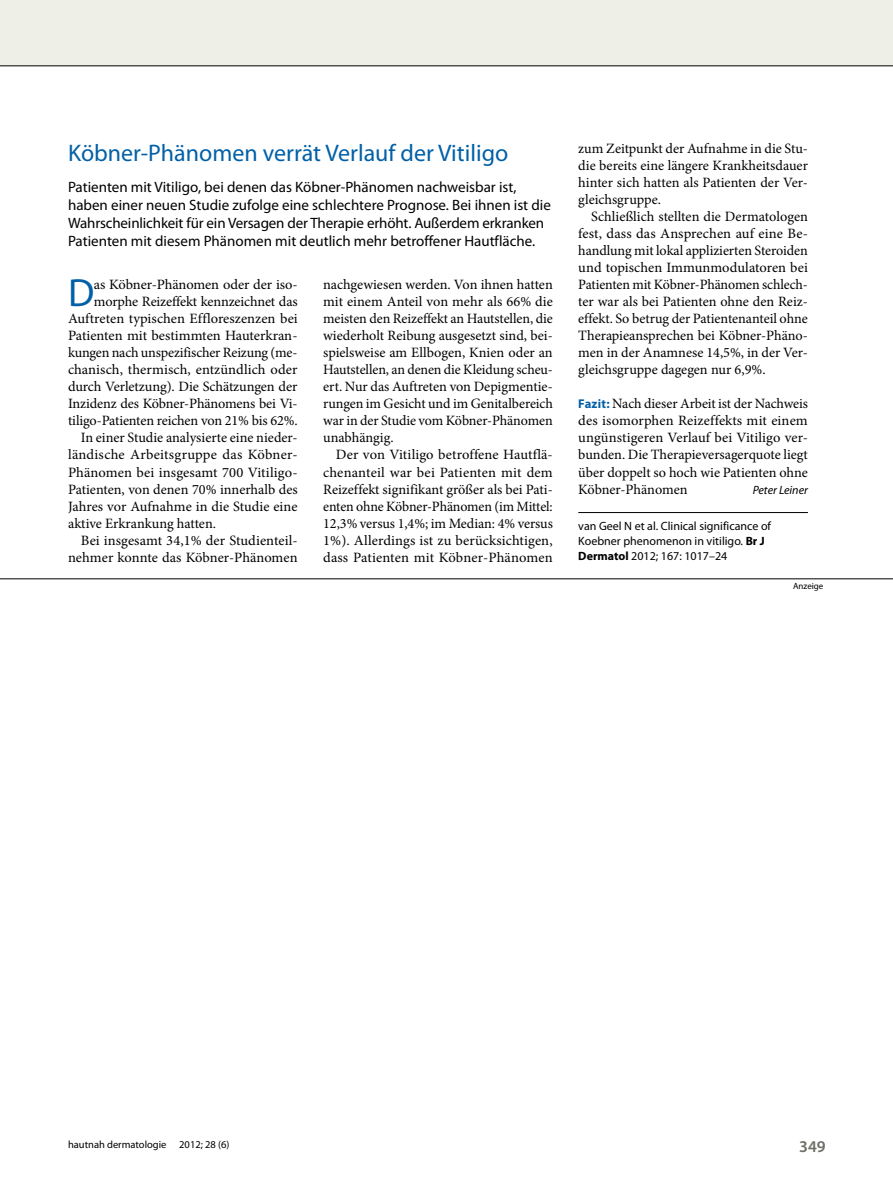
<style>
.page{position:relative;width:893px;height:1187px;background:#fff}
.page>*{position:absolute;margin:0;border:0;box-sizing:border-box;transform-origin:0 0}
.t1{font:39.45px "Myriad Pro";color:#0060a7}
.t2{font:24px "Myriad Pro";color:#0060a7}
.t3{font:600 16.5px "Myriad Pro";color:#6e6d67}
.t4{font:15px/18px "Myriad Pro";color:#000}
.t5{font:14.25px/17px "Minion Pro";letter-spacing:-.005em;color:#000;text-align:justify}
.t6{font:14.25px "Minion Pro";letter-spacing:.015em;color:#000}
.t7{font:12px/15px "Myriad Pro";color:#000}
.t8{font:italic 12px "Myriad Pro";color:#000}
.t9{font:10.5px "Myriad Pro";color:#000}
.t10{font:9px "Myriad Pro";color:#000}
.s1{font-family:"Myriad Pro";font-weight:700;font-size:12.75px;color:#0060a7}
.s2{font-weight:700}
</style>
<div class="page">
<div style="left:0;top:0;width:893px;height:66px;background:#eef0e8"></div>
<hr style="left:0;top:66px;width:893px;height:1px;background:#000">
<hr style="left:0;top:578px;width:893px;height:1px;background:#000">
<hr style="left:578px;top:512px;width:230px;height:1px;background:#000">
<h2 class="t2" style="left:68px;top:138px;width:442px">Köbner-Phänomen verrät Verlauf der Vitiligo</h2>
<p class="t4" style="left:68px;top:177px;width:484px">Patienten mit Vitiligo, bei denen das Köbner-Phänomen nachweisbar ist, haben einer neuen Studie zufolge eine schlechtere Prognose. Bei ihnen ist die Wahrscheinlichkeit für ein Versagen der Therapie erhöht. Außerdem erkranken Patienten mit diesem Phänomen mit deutlich mehr betroffener Hautfläche.</p>
<h1 class="t1" style="left:68px;top:269px;width:28px">D</h1>
<p class="t5" style="left:94px;top:276px;width:205px">as Köbner-Phänomen oder der iso-</p>
<p class="t5" style="left:323px;top:276px;width:231px">nachgewiesen werden. Von ihnen hatten mit einem Anteil von mehr als 66% die meisten den Reizeffekt an Hautstellen, die wiederholt Reibung ausgesetzt sind, bei&shy;spielsweise am Ellbogen, Knien oder an Hautstellen, an denen die Kleidung scheu&shy;ert. Nur das Auftreten von Depigmentie&shy;rungen im Gesicht und im Genitalbereich war in der Studie vom Köbner-Phänomen unabhängig.</p>
<p class="t5" style="left:323px;top:446px;width:231px;text-indent:13px">Der von Vitiligo betroffene Hautflä&shy;chenanteil war bei Patienten mit dem Reizeffekt signifikant größer als bei Pati&shy;enten ohne Köbner-Phänomen (im Mittel:<br>12,3% versus 1,4%; im Median: 4% versus 1%). Allerdings ist zu berücksichtigen, dass Patienten mit Köbner-Phänomen</p>
<p class="t5" style="left:94px;top:293px;width:205px">morphe Reizeffekt kennzeichnet das</p>
<p class="t5" style="left:68px;top:310px;width:231px">Auftreten typischen Effloreszenzen bei</p>
<p class="t5" style="left:68px;top:327px;width:231px">Patienten mit bestimmten Hauterkran-</p>
<p class="t5" style="left:68px;top:344px;width:231px">kungen nach unspezifischer Reizung (me-</p>
<p class="t5" style="left:68px;top:361px;width:231px">chanisch, thermisch, entzündlich oder</p>
<p class="t5" style="left:68px;top:378px;width:231px">durch Verletzung). Die Schätzungen der</p>
<p class="t5" style="left:68px;top:395px;width:231px">Inzidenz des Köbner-Phänomens bei Vi-</p>
<p class="t5" style="left:68px;top:412px;width:231px">tiligo-Patienten reichen von 21% bis 62%.</p>
<p class="t5" style="left:81px;top:429px;width:218px">In einer Studie analysierte eine nieder-</p>
<p class="t6" style="left:68px;top:445px;width:231px">ländische Arbeitsgruppe das Köbner-</p>
<p class="t5" style="left:68px;top:463px;width:231px">Phänomen bei insgesamt 700 Vitiligo-</p>
<p class="t5" style="left:68px;top:480px;width:231px">Patienten, von denen 70% innerhalb des</p>
<p class="t5" style="left:68px;top:497px;width:231px">Jahres vor Aufnahme in die Studie eine</p>
<p class="t5" style="left:68px;top:514px;width:150px">aktive Erkrankung hatten.</p>
<p class="t5" style="left:81px;top:531px;width:218px">Bei insgesamt 34,1% der Studienteil-</p>
<p class="t5" style="left:68px;top:548px;width:231px">nehmer konnte das Köbner-Phänomen</p>
<p class="t5" style="left:578px;top:140px;width:231px">zum Zeitpunkt der Aufnahme in die Stu&shy;die bereits eine längere Krankheitsdauer hinter sich hatten als Patienten der Ver&shy;gleichsgruppe.</p>
<p class="t5" style="left:578px;top:208px;width:231px;text-indent:13px">Schließlich stellten die Dermatologen fest, dass das Ansprechen auf eine Be&shy;handlung mit lokal applizierten Steroiden und topischen Immunmodulatoren bei Patienten mit Köbner-Phänomen schlech&shy;ter war als bei Patienten ohne den Reiz&shy;effekt. So betrug der Patientenanteil ohne Therapieansprechen bei Köbner-Phäno&shy;men in der Anamnese 14,5%, in der Ver&shy;gleichsgruppe dagegen nur 6,9%.</p>
<p class="t5" style="left:578px;top:395px;width:231px"><span class="s1">Fazit:</span> Nach dieser Arbeit ist der Nachweis des isomorphen Reizeffekts mit einem ungünstigeren Verlauf bei Vitiligo ver&shy;bunden. Die Therapieversagerquote liegt über doppelt so hoch wie Patienten ohne Köbner-Phänomen</p>
<p class="t8" style="left:753px;top:482px;width:57px">Peter Leiner</p>
<p class="t7" style="left:578px;top:518px;width:194px">van Geel N et al. Clinical significance of<br>Koebner phenomenon in vitiligo. <span class="s2">Br J<br>Dermatol</span> 2012; 167: 1017–24</p>
<p class="t10" style="left:793px;top:580px;width:32px">Anzeige</p>
<p class="t9" style="left:68px;top:1137px;width:163px">hautnah dermatologie 2012; 28 (6)</p>
<p class="t3" style="left:799px;top:1135px;width:28px">349</p>
</div>
